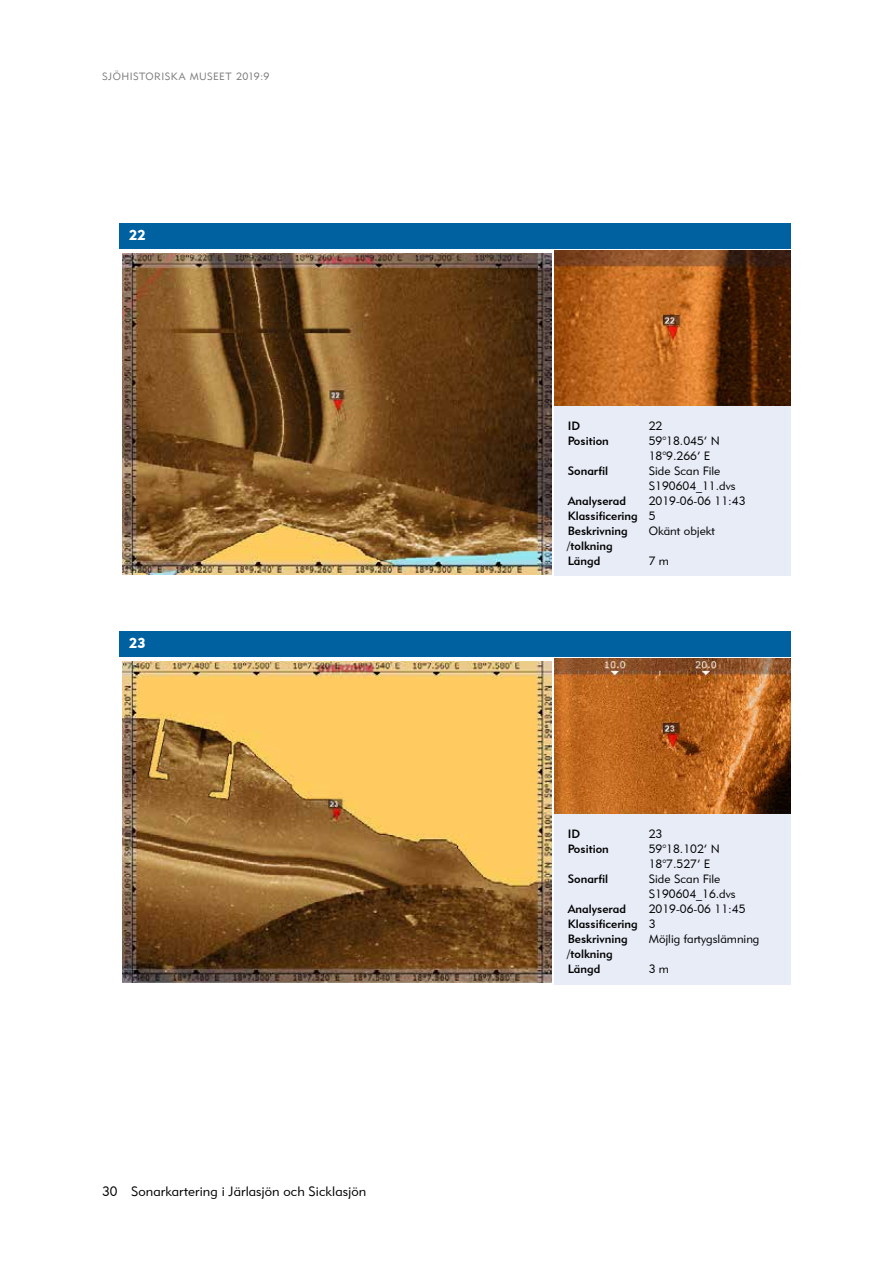
<style>
.page{position:relative;width:893px;height:1263px;background:#fff}
.page>*{position:absolute;margin:0;border:0;box-sizing:border-box;transform-origin:0 0}
.t1{font:14.25px "Geometric 415 BT Black A";color:#fff}
.t2{font:13.5px "Geometric 415 BT Lite A";letter-spacing:.005em;color:#000}
.Formula{font:12px/15px "Geometric 415 BT Lite A";color:#000}
.t3{font:12px/14.9px "Geometric 415 BT Medium A";color:#000}
.t4{font:10.5px "Geometric 415 BT Lite A";letter-spacing:.04em;color:#797979}
.s1{font-family:"Geometric 415 BT Lite A"}
</style>
<div class="page">
<div style="left:554px;top:815px;width:237px;height:170px;background:#e7ecf7"></div>
<div style="left:554px;top:407px;width:237px;height:169px;background:#e7ecf7"></div>
<div style="left:119px;top:223px;width:672px;height:25px;background:#0061a1"></div>
<img style="left:122px;top:253px;width:429px;height:322px">
<img style="left:554px;top:250px;width:237px;height:156px">
<div style="left:119px;top:631px;width:672px;height:26px;background:#0061a1"></div>
<img style="left:122px;top:661px;width:429px;height:322px">
<img style="left:554px;top:659px;width:237px;height:155px">
<p class="t4" style="left:102px;top:70px;width:169px">SJÖHISTORISKA MUSEET 2019:9</p>
<h4 class="t1" style="left:129px;top:226px;width:18px">22</h4>
<h4 class="t1" style="left:129px;top:634px;width:18px">23</h4>
<p class="t2" style="left:102px;top:1183px;width:266px">30 Sonarkartering i Järlasjön och Sicklasjön</p>
<p class="t3" style="left:568px;top:418px;width:14px">ID</p>
<p class="Formula" style="left:649px;top:418px;width:15px">22</p>
<p class="t3" style="left:568px;top:433px;width:43px">Position</p>
<p class="Formula" style="left:649px;top:433px;width:73px">59°18.045’ N</p>
<p class="Formula" style="left:649px;top:448px;width:63px">18°9.266’ E</p>
<p class="t3" style="left:568px;top:463px;width:42px">Sonarfil</p>
<p class="Formula" style="left:649px;top:463px;width:88px">Side Scan File<br>S190604_11.dvs</p>
<p class="t3" style="left:568px;top:493px;width:60px">Analyserad</p>
<p class="Formula" style="left:649px;top:493px;width:98px">2019-06-06 11:43</p>
<p class="t3" style="left:568px;top:508px;width:89px">Klassificering <span class="s1">5</span></p>
<p class="t3" style="left:567px;top:523px;width:62px">Beskrivning /tolkning</p>
<p class="Formula" style="left:649px;top:523px;width:68px">Okänt objekt</p>
<p class="t3" style="left:568px;top:553px;width:34px">Längd</p>
<p class="Formula" style="left:649px;top:553px;width:22px">7 m</p>
<p class="t3" style="left:568px;top:826px;width:14px">ID</p>
<p class="Formula" style="left:649px;top:826px;width:15px">23</p>
<p class="t3" style="left:568px;top:841px;width:43px">Position</p>
<p class="Formula" style="left:649px;top:841px;width:73px">59°18.102’ N</p>
<p class="Formula" style="left:649px;top:856px;width:63px">18°7.527’ E</p>
<p class="t3" style="left:568px;top:871px;width:42px">Sonarfil</p>
<p class="Formula" style="left:649px;top:871px;width:88px">Side Scan File<br>S190604_16.dvs</p>
<p class="t3" style="left:568px;top:901px;width:60px">Analyserad</p>
<p class="Formula" style="left:649px;top:901px;width:98px">2019-06-06 11:45</p>
<p class="t3" style="left:568px;top:916px;width:89px">Klassificering <span class="s1">3</span></p>
<p class="t3" style="left:567px;top:931px;width:62px">Beskrivning /tolkning</p>
<p class="Formula" style="left:649px;top:931px;width:112px">Möjlig fartygslämning</p>
<p class="t3" style="left:568px;top:961px;width:34px">Längd</p>
<p class="Formula" style="left:649px;top:961px;width:22px">3 m</p>
</div>
